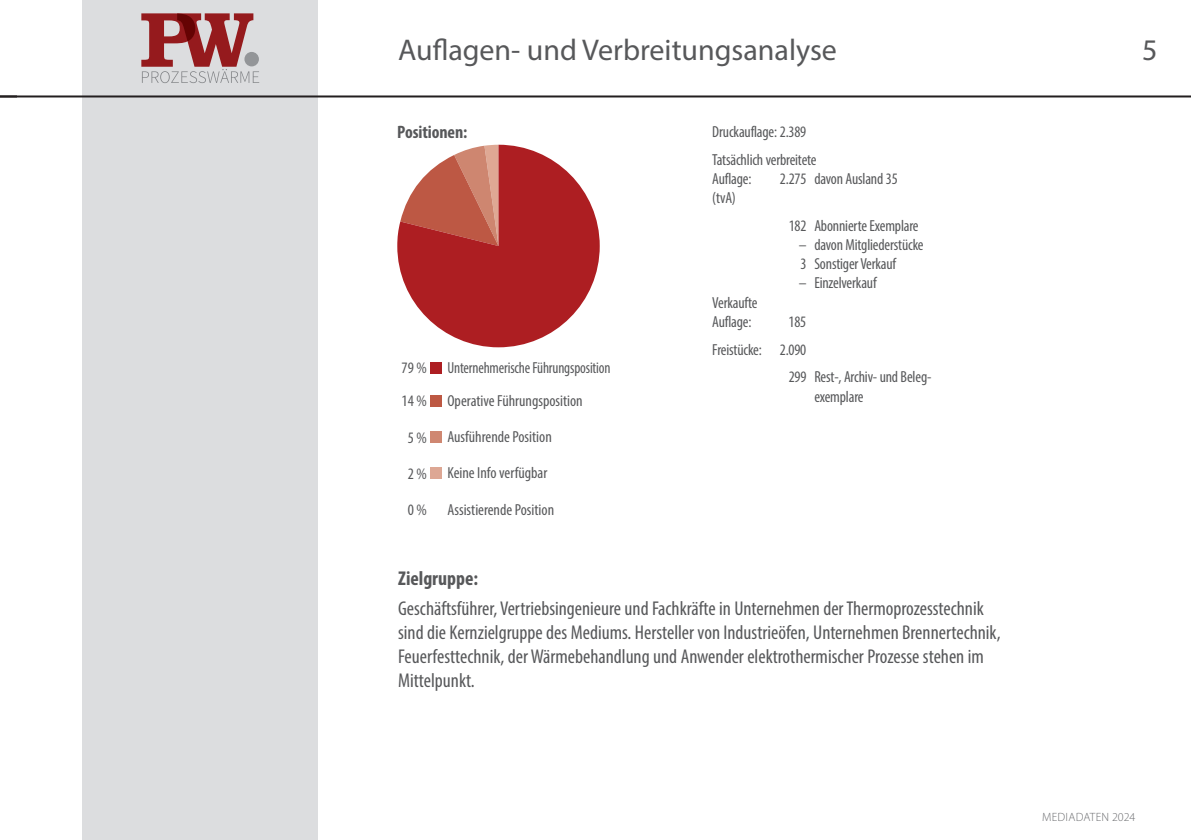
<style>
.page{position:relative;width:1191px;height:840px;background:#fff}
.page>*{position:absolute;margin:0;border:0;box-sizing:border-box;transform-origin:0 0}
.t1{font:30px "Myriad Pro";color:#57585a}
.t2{font:condensed 20px/24px "Myriad Pro";color:#57585a}
.t3{font:700 condensed 20px "Myriad Pro";color:#57585a}
.t4{font:700 condensed 18px "Myriad Pro";letter-spacing:-.005em;color:#57585a}
.t5{font:condensed 16px/19.2px "Myriad Pro";letter-spacing:-.01em;color:#57585a}
.t6{font:condensed 16px/32.4px "Myriad Pro";letter-spacing:-.01em;color:#57585a;scale:.94 1}
.t7{font:300 12px "Myriad Pro";letter-spacing:.02em;color:#6c6d70}
</style>
<div class="page">
<div style="left:82px;top:0;width:236px;height:839px;background:#dcdddf"></div>
<hr style="left:0;top:95px;width:1191px;height:2px;background:#231f20">
<svg style="left:141px;top:13px;width:118px;height:70px"></svg>
<div style="left:244px;top:52px;width:15px;height:14px;background:#939598;border-radius:50%"></div>
<div style="left:430px;top:362px;width:11px;height:11px;background:#ad1e22"></div>
<div style="left:430px;top:395px;width:11px;height:11px;background:#bd5843"></div>
<div style="left:430px;top:431px;width:11px;height:11px;background:#cf8771"></div>
<div style="left:430px;top:467px;width:11px;height:12px;background:#dda794"></div>
<svg style="left:397px;top:145px;width:203px;height:202px;fill:#ad1e22"></svg>
<h1 class="t1" style="left:398px;top:31px;width:440px">Auflagen- und Verbreitungsanalyse</h1>
<h1 class="t1" style="left:1142px;top:31px;width:17px">5</h1>
<p class="t4" style="left:397px;top:121px;width:72px">Positionen:</p>
<p class="t5" style="left:401px;top:351px;width:27px;line-height:32.8px">79 %<br>14 %</p>
<p class="t5" style="left:408px;top:427px;width:20px">5 %</p>
<p class="t5" style="left:408px;top:463px;width:20px">2 %</p>
<p class="t5" style="left:408px;top:500px;width:20px">0 %</p>
<p class="t6" style="left:447px;top:351px;width:175px">Unternehmerische Führungsposition<br>Operative Führungsposition</p>
<p class="t5" style="left:447px;top:427px;width:106px">Ausführende Position</p>
<p class="t5" style="left:447px;top:463px;width:101px">Keine Info verfügbar</p>
<p class="t5" style="left:447px;top:499px;width:108px">Assistierende Position</p>
<p class="t5" style="left:712px;top:117px;width:106px;line-height:27.6px">Druckauflage: 2.389<br>Tatsächlich verbreitete</p>
<p class="t5" style="left:712px;top:169px;width:41px">Auflage:</p>
<p class="t5" style="left:780px;top:169px;width:119px">2.275 davon Ausland 35</p>
<p class="t5" style="left:712px;top:188px;width:25px">(tvA)</p>
<p class="t5" style="left:788px;top:215px;width:131px">182 Abonnierte Exemplare</p>
<p class="t5" style="left:798px;top:235px;width:126px">– davon Mitgliederstücke<br>3 Sonstiger Verkauf</p>
<p class="t5" style="left:798px;top:273px;width:79px">– Einzelverkauf</p>
<p class="t5" style="left:712px;top:292px;width:47px">Verkaufte<br>Auflage:</p>
<p class="t5" style="left:788px;top:311px;width:19px">185</p>
<p class="t5" style="left:712px;top:339px;width:96px">Freistücke: 2.090</p>
<p class="t5" style="left:788px;top:367px;width:144px">299 Rest-, Archiv- und Beleg-</p>
<p class="t5" style="left:814px;top:386px;width:51px">exemplare</p>
<p class="t3" style="left:398px;top:565px;width:82px">Zielgruppe:</p>
<p class="t2" style="left:398px;top:595px;width:604px">Geschäftsführer, Vertriebsingenieure und Fachkräfte in Unternehmen der Thermoprozesstechnik sind die Kernzielgruppe des Mediums. Hersteller von Industrieöfen, Unternehmen Brennertechnik, Feuerfesttechnik, der Wärmebehandlung und Anwender elektrothermischer Prozesse stehen im Mittelpunkt.</p>
<p class="t7" style="left:1042px;top:808px;width:95px">MEDIADATEN 2024</p>
</div>
